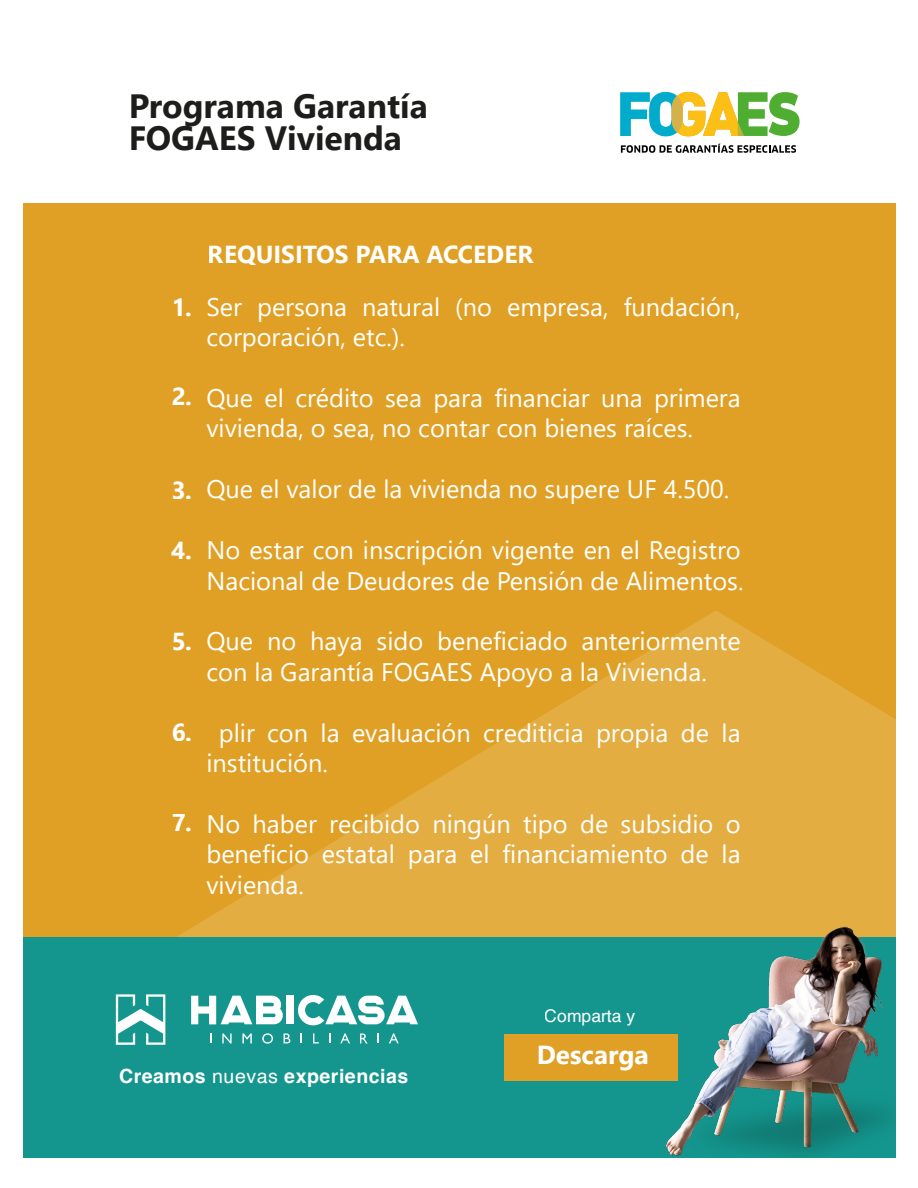
<style>
.page{position:relative;width:918px;height:1188px;background:#fff}
.page>*{position:absolute;margin:0;border:0;box-sizing:border-box;transform-origin:0 0}
.t1{font:700 33.6px/32.2px "Segoe UI";color:#1d1d1b}
.t2{font:700 26.1px "Segoe UI";color:#fff}
.t3{font:25.35px/30.5px "Segoe UI";color:#fff}
.t4{font:700 24.6px "Segoe UI";color:#fff}
.t5{font:700 19.65px "Helvetica";letter-spacing:.025em;color:#fff}
.t6{font:17.55px "Helvetica";color:#fff}
.s1{font-weight:400}
</style>
<div class="page">
<div style="left:23px;top:203px;width:872px;height:749px;background:#e0a025"></div>
<svg style="left:23px;top:611px;width:872px;height:327px"></svg>
<div style="left:23px;top:938px;width:872px;height:220px;background:#14968e"></div>
<svg style="left:621px;top:144px;width:175px;height:9px"></svg>
<svg style="left:620px;top:92px;width:180px;height:45px"></svg>
<svg style="left:191px;top:996px;width:92px;height:28px"></svg>
<div style="left:287px;top:996px;width:7px;height:28px;background:#fff"></div>
<svg style="left:298px;top:995px;width:120px;height:31px"></svg>
<svg style="left:222px;top:1033px;width:10px;height:10px"></svg>
<svg style="left:242px;top:1033px;width:10px;height:10px"></svg>
<svg style="left:262px;top:1033px;width:11px;height:11px"></svg>
<svg style="left:284px;top:1033px;width:6px;height:10px"></svg>
<svg style="left:313px;top:1033px;width:6px;height:10px"></svg>
<svg style="left:340px;top:1033px;width:10px;height:10px"></svg>
<svg style="left:360px;top:1033px;width:8px;height:11px"></svg>
<svg style="left:389px;top:1033px;width:10px;height:10px"></svg>
<svg style="left:116px;top:994px;width:49px;height:51px"></svg>
<div style="left:505px;top:1034px;width:173px;height:47px;background:#e0a025"></div>
<img style="left:634px;top:910px;width:261px;height:144px">
<img style="left:666px;top:1054px;width:220px;height:102px">
<h1 class="t1" style="left:128px;top:88px;width:301px">Programa Garantía<br>FOGAES Vivienda</h1>
<p class="t4" style="left:171px;top:284px;width:22px">1.</p>
<p class="t4" style="left:171px;top:373px;width:22px">2.</p>
<p class="t4" style="left:171px;top:467px;width:22px">3.</p>
<p class="t4" style="left:171px;top:527px;width:22px">4.</p>
<p class="t4" style="left:208px;top:231px;width:327px">REQUISITOS PARA ACCEDER</p>
<p class="t3" style="left:206px;top:289px;width:536px">Ser persona natural (no empresa, fundación, corporación, etc.).</p>
<p class="t3" style="left:206px;top:381px;width:536px">Que el crédito sea para financiar una primera vivienda, o sea, no contar con bienes raíces.</p>
<p class="t3" style="left:206px;top:472px;width:524px">Que el valor de la vivienda no supere UF 4.500.</p>
<p class="t3" style="left:206px;top:533px;width:539px">No estar con inscripción vigente en el Registro<br>Nacional de Deudores de Pensión de Alimentos.</p>
<p class="t4" style="left:171px;top:618px;width:22px">5.</p>
<p class="t4" style="left:171px;top:709px;width:22px">6.</p>
<p class="t3" style="left:206px;top:624px;width:536px">Que no haya sido beneficiado anteriormente con la Garantía FOGAES Apoyo a la Vivienda.</p>
<p class="t3" style="left:206px;top:715px;width:536px;text-indent:12px">plir con la evaluación crediticia propia de la institución.</p>
<p class="t4" style="left:171px;top:799px;width:22px">7.</p>
<p class="t3" style="left:206px;top:807px;width:536px;text-align:justify">No haber recibido ningún tipo de subsidio o beneficio estatal para el financiamiento de la vivienda.</p>
<p class="t6" style="left:545px;top:1003px;width:92px">Comparta y</p>
<p class="t5" style="left:119px;top:1064px;width:291px">Creamos <span class="s1">nuevas</span> experiencias</p>
<p class="t2" style="left:537px;top:1030px;width:113px">Descarga</p>
</div>
